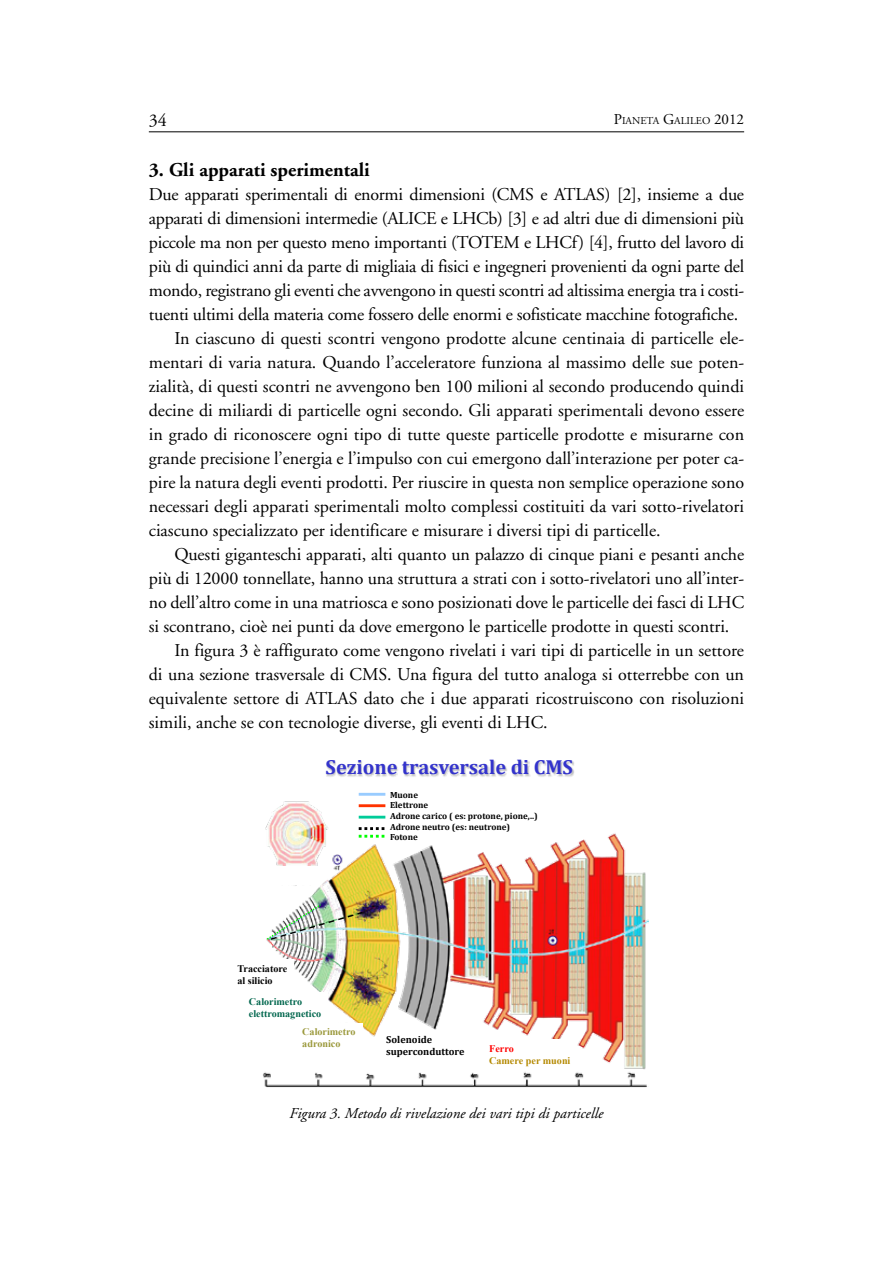
<style>
.page{position:relative;width:893px;height:1263px;background:#fff}
.page>*{position:absolute;margin:0;border:0;box-sizing:border-box;transform-origin:0 0}
.t1{font:700 20.4px "Cambria";color:#33c}
.t2{font:700 19.5px "Adobe Garamond";color:#000}
.t3{font:18px "Adobe Garamond";color:#000}
.t4{font:italic 15px "Adobe Garamond";color:#000}
.t5{font:10.5px "Adobe Garamond";color:#000}
.t6{font:700 10.2px/12.1px "Times New Roman";color:#00664d}
.t7{font:700 10.2px/12.1px "Cambria";color:#000}
.t8{font:700 10.2px/12.1px "Times New Roman";color:#000}
.t9{font:700 10.2px/12.1px "Times New Roman";color:#9a983a}
.t10{font:700 10.2px "Times New Roman";color:#b48900}
.t11{font:700 10.2px "Times New Roman";color:#f00}
.t12{font:700 8.85px/10.6px "Cambria";color:#000}
.s1{font-size:15px}
</style>
<div class="page">
<hr style="left:149px;top:131px;width:595px;height:1px;background:#000">
<img style="left:263px;top:801px;width:385px;height:287px">
<img style="left:326px;top:760px;width:234px;height:17px">
<img style="left:560px;top:761px;width:14px;height:16px">
<div style="left:385px;top:787px;width:160px;height:58px;background:#fff"></div>
<hr style="left:359px;top:793px;width:26px;height:3px;background:#9cf">
<hr style="left:359px;top:804px;width:26px;height:3px;background:#f30">
<hr style="left:359px;top:816px;width:26px;height:2px;background:#0c9">
<svg style="left:359px;top:827px;width:26px;height:11px"></svg>
<img style="left:265px;top:903px;width:99px;height:38px">
<div style="left:233px;top:960px;width:61px;height:29px;background:#fff"></div>
<div style="left:244px;top:992px;width:84px;height:29px;background:#fff"></div>
<div style="left:298px;top:1023px;width:64px;height:29px;background:#fff"></div>
<div style="left:382px;top:1031px;width:87px;height:29px;background:#fff"></div>
<div style="left:484px;top:1040px;width:92px;height:29px;background:#fff"></div>
<div style="left:275px;top:867px;width:46px;height:18px;background:#fff"></div>
<p class="t3" style="left:149px;top:110px;width:19px">34</p>
<p class="t5" style="left:614px;top:115px;width:132px"><span class="s1">P</span>IANETA <span class="s1">G</span>ALILEO <span class="s1">2012</span></p>
<p class="t2" style="left:149px;top:159px;width:222px">3. Gli apparati sperimentali</p>
<p class="t3" style="left:149px;top:185px;width:597px">Due apparati sperimentali di enormi dimensioni (CMS e ATLAS) [2], insieme a due</p>
<p class="t3" style="left:149px;top:209px;width:597px">apparati di dimensioni intermedie (ALICE e LHCb) [3] e ad altri due di dimensioni più</p>
<p class="t3" style="left:149px;top:232px;width:597px">piccole ma non per questo meno importanti (TOTEM e LHCf) [4], frutto del lavoro di</p>
<p class="t3" style="left:149px;top:256px;width:597px">più di quindici anni da parte di migliaia di fisici e ingegneri provenienti da ogni parte del</p>
<p class="t3" style="left:149px;top:280px;width:597px">mondo, registrano gli eventi che avvengono in questi scontri ad altissima energia tra i costi-</p>
<p class="t3" style="left:149px;top:304px;width:591px">tuenti ultimi della materia come fossero delle enormi e sofisticate macchine fotografiche.</p>
<p class="t3" style="left:174px;top:328px;width:571px">In ciascuno di questi scontri vengono prodotte alcune centinaia di particelle ele-</p>
<p class="t3" style="left:149px;top:352px;width:597px">mentari di varia natura. Quando l’acceleratore funziona al massimo delle sue poten-</p>
<p class="t3" style="left:149px;top:376px;width:597px">zialità, di questi scontri ne avvengono ben 100 milioni al secondo producendo quindi</p>
<p class="t3" style="left:149px;top:400px;width:597px">decine di miliardi di particelle ogni secondo. Gli apparati sperimentali devono essere</p>
<p class="t3" style="left:149px;top:424px;width:597px">in grado di riconoscere ogni tipo di tutte queste particelle prodotte e misurarne con</p>
<p class="t3" style="left:149px;top:448px;width:597px">grande precisione l’energia e l’impulso con cui emergono dall’interazione per poter ca-</p>
<p class="t3" style="left:149px;top:472px;width:597px">pire la natura degli eventi prodotti. Per riuscire in questa non semplice operazione sono</p>
<p class="t3" style="left:149px;top:496px;width:597px">necessari degli apparati sperimentali molto complessi costituiti da vari sotto-rivelatori</p>
<p class="t3" style="left:149px;top:520px;width:513px">ciascuno specializzato per identificare e misurare i diversi tipi di particelle.</p>
<p class="t3" style="left:174px;top:544px;width:571px">Questi giganteschi apparati, alti quanto un palazzo di cinque piani e pesanti anche</p>
<p class="t3" style="left:149px;top:568px;width:597px">più di 12000 tonnellate, hanno una struttura a strati con i sotto-rivelatori uno all’inter-</p>
<p class="t3" style="left:149px;top:592px;width:597px">no dell’altro come in una matriosca e sono posizionati dove le particelle dei fasci di LHC</p>
<p class="t3" style="left:149px;top:616px;width:582px">si scontrano, cioè nei punti da dove emergono le particelle prodotte in questi scontri.</p>
<p class="t3" style="left:174px;top:640px;width:571px">In figura 3 è raffigurato come vengono rivelati i vari tipi di particelle in un settore</p>
<p class="t3" style="left:149px;top:664px;width:597px">di una sezione trasversale di CMS. Una figura del tutto analoga si otterrebbe con un</p>
<p class="t3" style="left:149px;top:688px;width:597px">equivalente settore di ATLAS dato che i due apparati ricostruiscono con risoluzioni</p>
<p class="t3" style="left:149px;top:712px;width:400px">simili, anche se con tecnologie diverse, gli eventi di LHC.</p>
<p class="t1" style="left:325px;top:755px;width:249px">Sezione trasversale di CMS</p>
<p class="t12" style="left:390px;top:789px;width:149px">Muone<br>Elettrone<br>Adrone carico ( es: protone, pione,..)<br>Adrone neutro (es: neutrone)<br>Fotone</p>
<p class="t8" style="left:237px;top:962px;width:51px">Tracciatore al silicio</p>
<p class="t6" style="left:249px;top:995px;width:74px">Calorimetro elettromagnetico</p>
<p class="t9" style="left:302px;top:1025px;width:55px">Calorimetro adronico</p>
<p class="t7" style="left:386px;top:1033px;width:80px">Solenoide superconduttore</p>
<p class="t11" style="left:489px;top:1041px;width:26px">Ferro</p>
<p class="t10" style="left:489px;top:1054px;width:83px">Camere per muoni</p>
<p class="t4" style="left:290px;top:1105px;width:315px">Figura 3. Metodo di rivelazione dei vari tipi di particelle</p>
</div>
